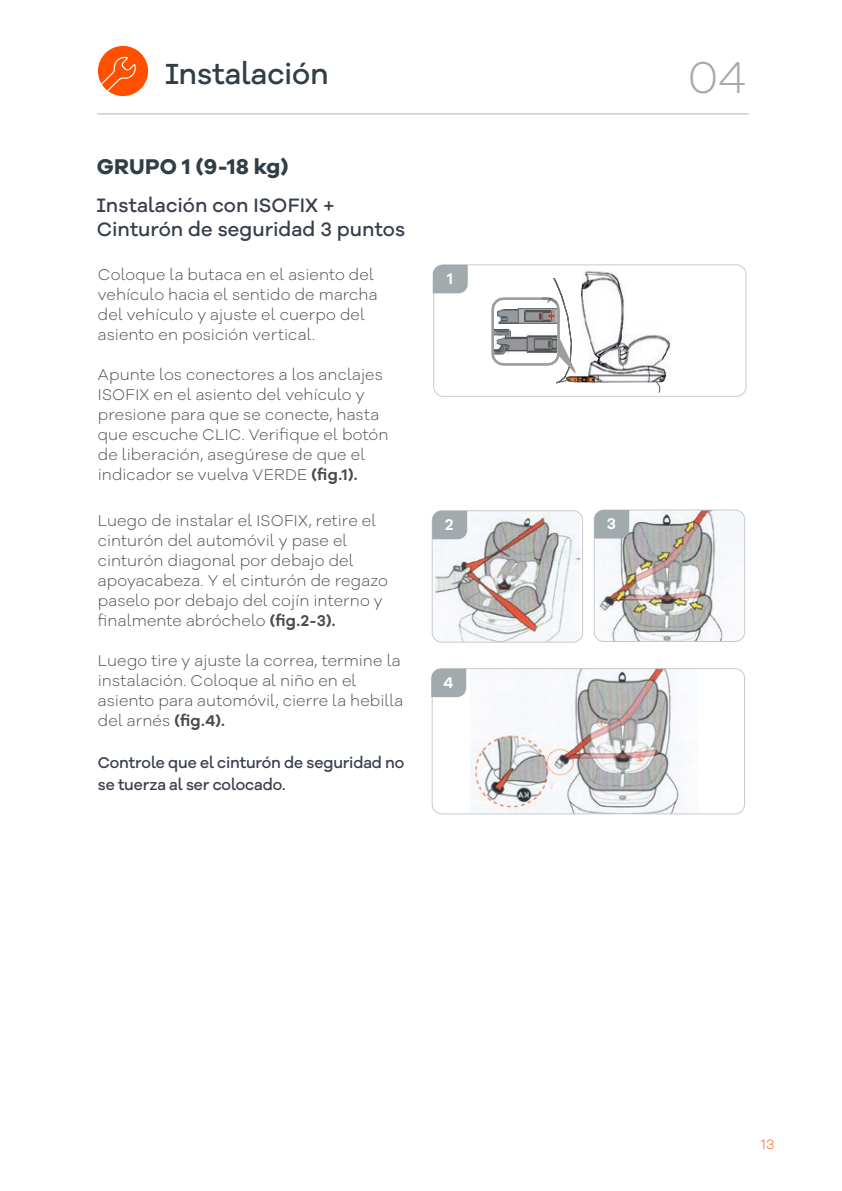
<style>
.page{position:relative;width:842px;height:1191px;background:#fff}
.page>*{position:absolute;margin:0;border:0;box-sizing:border-box;transform-origin:0 0}
.t1{font:300 46px "Galano Grotesque Alt";color:#a1aaae}
.t2{font:500 30px "Galano Grotesque Alt";color:#313e48}
.t3{font:700 22px "Galano Grotesque";letter-spacing:.005em;color:#313e48}
.t4{font:500 20px/24px "Galano Grotesque Alt";color:#383e4c}
.t5{font:300 16px/20px "Galano Grotesque Alt";letter-spacing:.01em;color:#4b4a4e}
.t6{font:500 16px/22px "Galano Grotesque Alt";letter-spacing:-.01em;color:#383e4c}
.t7{font:600 16px "Galano Grotesque Alt";color:#fff}
.t8{font:300 14px "Galano Grotesque Alt";color:#ff5000}
.s1{font-weight:600}
</style>
<div class="page">
<hr style="left:97px;top:114px;width:652px;height:1px;background:#b3b6bb">
<img style="left:432px;top:512px;width:149px;height:130px">
<div style="left:432px;top:510px;width:151px;height:132px;border:1px solid #c7cacc;border-radius:10px"></div>
<svg style="left:432px;top:511px;width:35px;height:28px"></svg>
<img style="left:594px;top:511px;width:149px;height:129px">
<div style="left:594px;top:509px;width:151px;height:133px;border:1px solid #c7cacc;border-radius:10px"></div>
<svg style="left:594px;top:510px;width:35px;height:28px"></svg>
<img style="left:470px;top:670px;width:213px;height:142px">
<div style="left:432px;top:668px;width:313px;height:146px;border:1px solid #c7cacc;border-radius:10px"></div>
<svg style="left:431px;top:668px;width:35px;height:29px"></svg>
<div style="left:98px;top:46px;width:50px;height:50px;background:#ff5000;border-radius:50%"></div>
<svg style="left:98px;top:56px;width:39px;height:40px"></svg>
<svg style="left:491px;top:278px;width:169px;height:115px"></svg>
<img style="left:564px;top:270px;width:108px;height:113px">
<div style="left:433px;top:264px;width:313px;height:133px;border:1px solid #c7cacc;border-radius:10px"></div>
<svg style="left:433px;top:265px;width:35px;height:28px"></svg>
<h2 class="t2" style="left:165px;top:55px;width:165px">Instalación</h2>
<h3 class="t3" style="left:97px;top:152px;width:193px">GRUPO 1 (9-18 kg)</h3>
<p class="t4" style="left:97px;top:193px;width:310px">Instalación con ISOFIX +<br>Cinturón de seguridad 3 puntos</p>
<p class="t5" style="left:98px;top:264px;width:281px">Coloque la butaca en el asiento del vehículo hacia el sentido de marcha del vehículo y ajuste el cuerpo del asiento en posición vertical.</p>
<p class="t5" style="left:98px;top:364px;width:292px">Apunte los conectores a los anclajes ISOFIX en el asiento del vehículo y presione para que se conecte, hasta que escuche CLIC. Verifique el botón de liberación, asegúrese de que el indicador se vuelva VERDE <span class="s1">(fig.1).</span></p>
<p class="t5" style="left:98px;top:510px;width:292px">Luego de instalar el ISOFIX, retire el cinturón del automóvil y pase el cinturón diagonal por debajo del apoyacabeza. Y el cinturón de regazo paselo por debajo del cojín interno y finalmente abróchelo <span class="s1">(fig.2-3).</span></p>
<p class="t5" style="left:98px;top:650px;width:307px">Luego tire y ajuste la correa, termine la instalación. Coloque al niño en el asiento para automóvil, cierre la hebilla del arnés <span class="s1">(fig.4).</span></p>
<p class="t6" style="left:98px;top:751px;width:308px">Controle que el cinturón de seguridad no se tuerza al ser colocado.</p>
<p class="t7" style="left:447px;top:268px;width:7px">1</p>
<p class="t7" style="left:445px;top:514px;width:10px">2</p>
<p class="t7" style="left:607px;top:513px;width:11px">3</p>
<p class="t7" style="left:443px;top:672px;width:11px">4</p>
<h1 class="t1" style="left:688px;top:48px;width:60px">04</h1>
<p class="t8" style="left:761px;top:1135px;width:15px">13</p>
</div>
